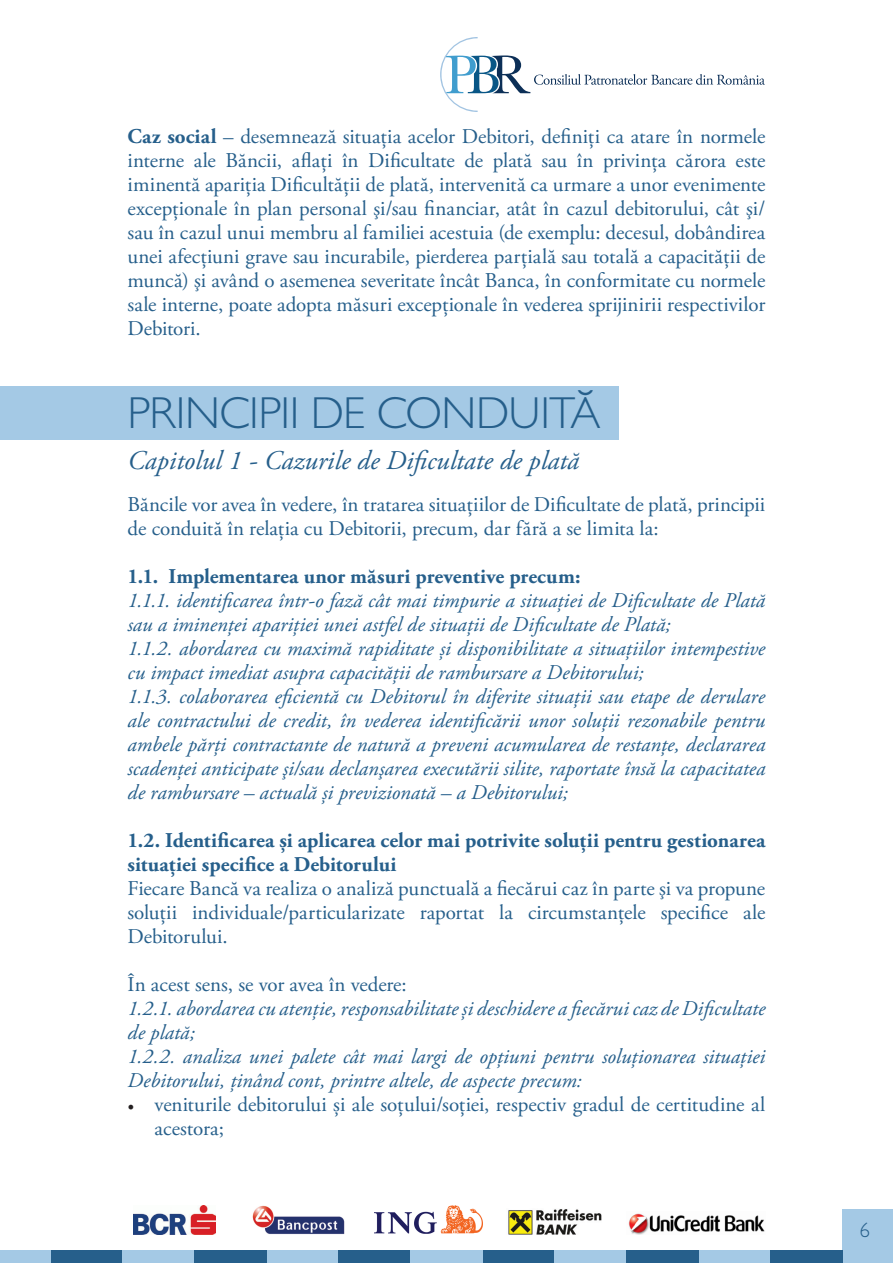
<style>
.page{position:relative;width:893px;height:1263px;background:#fff}
.page>*{position:absolute;margin:0;border:0;box-sizing:border-box;transform-origin:0 0}
.t1{font:300 45px "Gill Sans MT Pro";letter-spacing:-.01em;color:#265f8b}
.t2{font:italic 27px "Adobe Garamond Pro";color:#265f8b}
.t3{font:21px/24px "Adobe Garamond Pro";color:#265f8b;text-align:justify}
.t4{font:italic 21px/24px "Adobe Garamond Pro";color:#265f8b}
.t5{font:700 21px/24px "Adobe Garamond Pro";color:#265f8b}
.t6{font:300 21px "Gill Sans MT Pro";color:#265f8b}
.s1{font-weight:700}
.s2{font-family:"Minion Pro";font-size:18px;color:#231f20}
</style>
<div class="page">
<div style="left:266px;top:1250px;width:73px;height:13px;background:#a4c9e5"></div>
<div style="left:51px;top:1250px;width:72px;height:13px;background:#265f8b"></div>
<div style="left:482px;top:1250px;width:72px;height:13px;background:#265f8b"></div>
<div style="left:698px;top:1250px;width:72px;height:13px;background:#a4c9e5"></div>
<div style="left:842px;top:1210px;width:51px;height:53px;background:#a4c9e5"></div>
<div style="left:338px;top:1250px;width:72px;height:13px;background:#265f8b"></div>
<div style="left:123px;top:1250px;width:72px;height:13px;background:#a4c9e5"></div>
<div style="left:554px;top:1250px;width:72px;height:13px;background:#a4c9e5"></div>
<div style="left:770px;top:1250px;width:72px;height:13px;background:#265f8b"></div>
<div style="left:0;top:1250px;width:51px;height:13px;background:#a4c9e5"></div>
<div style="left:410px;top:1250px;width:72px;height:13px;background:#a4c9e5"></div>
<div style="left:195px;top:1250px;width:72px;height:13px;background:#265f8b"></div>
<div style="left:626px;top:1250px;width:72px;height:13px;background:#265f8b"></div>
<svg style="left:440px;top:37px;width:325px;height:75px"></svg>
<img style="left:252px;top:1205px;width:93px;height:29px">
<img style="left:134px;top:1205px;width:81px;height:29px">
<img style="left:374px;top:1205px;width:109px;height:28px">
<img style="left:508px;top:1209px;width:94px;height:25px">
<img style="left:628px;top:1213px;width:137px;height:21px">
<div style="left:0;top:387px;width:618px;height:53px;background:#a4c9e5"></div>
<p class="t3" style="left:128px;top:125px;width:639px"><span class="s1">Caz social</span> – desemnează situaţia acelor Debitori, definiţi ca atare în normele interne ale Băncii, aflaţi în Dificultate de plată sau în privința cărora este iminentă apariţia Dificultăţii de plată, intervenită ca urmare a unor evenimente excepţionale în plan personal şi/sau financiar, atât în cazul debitorului, cât şi/ sau în cazul unui membru al familiei acestuia (de exemplu: decesul, dobândirea unei afecţiuni grave sau incurabile, pierderea parţială sau totală a capacităţii de muncă) şi având o asemenea severitate încât Banca, în conformitate cu normele sale interne, poate adopta măsuri excepţionale în vederea sprijinirii respectivilor Debitori.</p>
<p class="t1" style="left:128px;top:386px;width:474px">PRINCIPII DE CONDUITĂ</p>
<p class="t2" style="left:128px;top:444px;width:453px">Capitolul 1 - Cazurile de Dificultate de plată</p>
<p class="t3" style="left:128px;top:493px;width:639px">Băncile vor avea în vedere, în tratarea situaţiilor de Dificultate de plată, principii de conduită în relaţia cu Debitorii, precum, dar fără a se limita la:</p>
<p class="t5" style="left:128px;top:565px;width:454px">1.1. Implementarea unor măsuri preventive precum:</p>
<p class="t4" style="left:128px;top:589px;width:639px">1.1.1. identificarea într-o fază cât mai timpurie a situaţiei de Dificultate de Plată sau a iminenţei apariţiei unei astfel de situaţii de Dificultate de Plată;</p>
<p class="t4" style="left:128px;top:637px;width:639px">1.1.2. abordarea cu maximă rapiditate și disponibilitate a situaţiilor intempestive cu impact imediat asupra capacităţii de rambursare a Debitorului;</p>
<p class="t4" style="left:128px;top:685px;width:639px;text-align:justify">1.1.3. colaborarea eficientă cu Debitorul în diferite situaţii sau etape de derulare ale contractului de credit, în vederea identificării unor soluţii rezonabile pentru ambele părţi contractante de natură a preveni acumularea de restanţe, declararea scadenţei anticipate şi/sau declanşarea executării silite, raportate însă la capacitatea de rambursare – actuală și previzionată – a Debitorului;</p>
<p class="t5" style="left:128px;top:829px;width:639px">1.2. Identificarea și aplicarea celor mai potrivite soluţii pentru gestionarea situaţiei specifice a Debitorului</p>
<p class="t3" style="left:128px;top:877px;width:639px">Fiecare Bancă va realiza o analiză punctuală a fiecărui caz în parte şi va propune soluţii individuale/particularizate raportat la circumstanțele specifice ale Debitorului.</p>
<p class="t3" style="left:128px;top:973px;width:281px">În acest sens, se vor avea în vedere:</p>
<p class="t4" style="left:128px;top:997px;width:639px">1.2.1. abordarea cu atenţie, responsabilitate și deschidere a fiecărui caz de Dificultate de plată;</p>
<p class="t4" style="left:128px;top:1045px;width:639px">1.2.2. analiza unei palete cât mai largi de opţiuni pentru soluţionarea situaţiei<br>Debitorului, ţinând cont, printre altele, de aspecte precum:</p>
<p class="t3" style="left:155px;top:1093px;width:612px;text-indent:-27px"><span class="s2">•</span> veniturile debitorului și ale soţului/soţiei, respectiv gradul de certitudine al acestora;</p>
<p class="t6" style="left:860px;top:1217px;width:12px">6</p>
</div>
